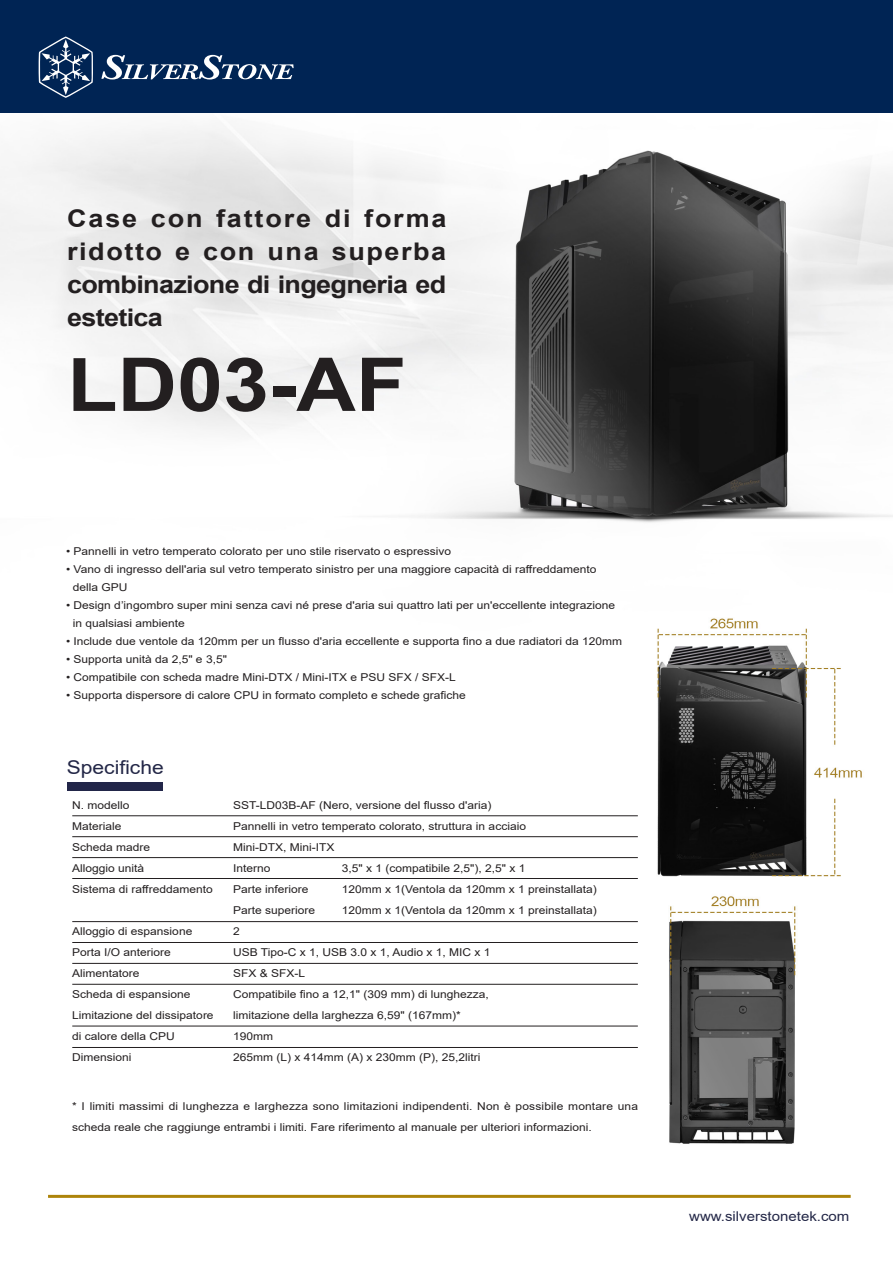
<style>
.page{position:relative;width:893px;height:1263px;background:#fff}
.page>*{position:absolute;margin:0;border:0;box-sizing:border-box;transform-origin:0 0}
.t1{font:700 74.25px "Arial";color:#231f20;scale:1.11 1}
.t2{font:700 24.3px/33px "Arial";letter-spacing:-.025em;color:#231f20;text-align:justify;scale:1.11 1}
.t3{font:18.9px "Arial";color:#232747;scale:1.11 1}
.t4{font:13.5px "Arial";color:#232747;scale:1.11 1}
.t5{font:10.8px/21px "Arial";color:#231f20;scale:1.11 1}
</style>
<div class="page">
<img style="left:0;top:112px;width:893px;height:1083px">
<div style="left:0;top:0;width:893px;height:112px;background:#002454"></div>
<svg style="left:38px;top:36px;width:55px;height:62px"></svg>
<svg style="left:101px;top:55px;width:193px;height:25px"></svg>
<hr style="left:48px;top:1195px;width:803px;height:3px;background:#ad840a">
<div style="left:67px;top:783px;width:95px;height:8px;background:#222649"></div>
<hr style="left:72px;top:815px;width:566px;height:1px;background:#231f20">
<hr style="left:72px;top:857px;width:566px;height:1px;background:#231f20">
<hr style="left:72px;top:836px;width:566px;height:1px;background:#231f20">
<hr style="left:72px;top:878px;width:566px;height:1px;background:#231f20">
<hr style="left:72px;top:921px;width:566px;height:1px;background:#231f20">
<hr style="left:72px;top:963px;width:566px;height:1px;background:#231f20">
<hr style="left:72px;top:1047px;width:566px;height:1px;background:#231f20">
<hr style="left:72px;top:942px;width:566px;height:1px;background:#231f20">
<hr style="left:72px;top:984px;width:566px;height:1px;background:#231f20">
<hr style="left:72px;top:1026px;width:566px;height:1px;background:#231f20">
<p class="t2" style="left:67px;top:203px;width:343px">Case con fattore di forma ridotto e con una superba combinazione di ingegneria ed estetica</p>
<p class="t1" style="left:67px;top:332px;width:307px">LD03-AF</p>
<p class="t5" style="left:66px;top:540px;width:348px">• Pannelli in vetro temperato colorato per uno stile riservato o espressivo</p>
<p class="t5" style="left:66px;top:558px;width:479px">• Vano di ingresso dell'aria sul vetro temperato sinistro per una maggiore capacità di raffreddamento</p>
<p class="t5" style="left:73px;top:576px;width:51px">della GPU</p>
<p class="t5" style="left:66px;top:594px;width:496px">• Design d’ingombro super mini senza cavi né prese d'aria sui quattro lati per un'eccellente integrazione</p>
<p class="t5" style="left:73px;top:612px;width:102px">in qualsiasi ambiente</p>
<p class="t5" style="left:66px;top:630px;width:502px">• Include due ventole da 120mm per un flusso d'aria eccellente e supporta fino a due radiatori da 120mm</p>
<p class="t5" style="left:66px;top:648px;width:146px">• Supporta unità da 2,5" e 3,5"</p>
<p class="t5" style="left:66px;top:666px;width:353px">• Compatibile con scheda madre Mini-DTX / Mini-ITX e PSU SFX / SFX-L</p>
<p class="t5" style="left:66px;top:684px;width:362px">• Supporta dispersore di calore CPU in formato completo e schede grafiche</p>
<p class="t3" style="left:67px;top:754px;width:89px">Specifiche</p>
<p class="t5" style="left:72px;top:795px;width:53px">N. modello</p>
<p class="t5" style="left:72px;top:816px;width:46px">Materiale</p>
<p class="t5" style="left:72px;top:837px;width:72px">Scheda madre</p>
<p class="t5" style="left:72px;top:858px;width:66px">Alloggio unità</p>
<p class="t5" style="left:72px;top:879px;width:128px">Sistema di raffreddamento</p>
<p class="t5" style="left:72px;top:921px;width:110px">Alloggio di espansione</p>
<p class="t5" style="left:72px;top:942px;width:90px">Porta I/O anteriore</p>
<p class="t5" style="left:72px;top:963px;width:62px">Alimentatore</p>
<p class="t5" style="left:72px;top:984px;width:108px">Scheda di espansione</p>
<p class="t5" style="left:72px;top:1005px;width:129px">Limitazione del dissipatore</p>
<p class="t5" style="left:72px;top:1026px;width:94px">di calore della CPU</p>
<p class="t5" style="left:72px;top:1047px;width:55px">Dimensioni</p>
<p class="t5" style="left:233px;top:795px;width:234px">SST-LD03B-AF (Nero, versione del flusso d'aria)</p>
<p class="t5" style="left:233px;top:816px;width:265px">Pannelli in vetro temperato colorato, struttura in acciaio</p>
<p class="t5" style="left:233px;top:837px;width:93px">Mini-DTX, Mini-ITX</p>
<p class="t5" style="left:233px;top:858px;width:35px">Interno</p>
<p class="t5" style="left:233px;top:879px;width:69px">Parte inferiore</p>
<p class="t5" style="left:233px;top:900px;width:75px">Parte superiore</p>
<p class="t5" style="left:233px;top:921px;width:8px">2</p>
<p class="t5" style="left:233px;top:942px;width:233px">USB Tipo-C x 1, USB 3.0 x 1, Audio x 1, MIC x 1</p>
<p class="t5" style="left:233px;top:963px;width:66px">SFX &amp; SFX-L</p>
<p class="t5" style="left:233px;top:984px;width:232px">Compatibile fino a 12,1" (309 mm) di lunghezza,</p>
<p class="t5" style="left:233px;top:1005px;width:207px">limitazione della larghezza 6,59" (167mm)*</p>
<p class="t5" style="left:233px;top:1026px;width:38px">190mm</p>
<p class="t5" style="left:233px;top:1047px;width:224px">265mm (L) x 414mm (A) x 230mm (P), 25,2litri</p>
<p class="t5" style="left:342px;top:857px;width:167px">3,5" x 1 (compatibile 2,5"), 2,5" x 1</p>
<p class="t5" style="left:342px;top:878px;width:231px">120mm x 1(Ventola da 120mm x 1 preinstallata)</p>
<p class="t5" style="left:342px;top:899px;width:231px">120mm x 1(Ventola da 120mm x 1 preinstallata)</p>
<p class="t5" style="left:72px;top:1096px;width:511px">* I limiti massimi di lunghezza e larghezza sono limitazioni indipendenti. Non è possibile montare una scheda reale che raggiunge entrambi i limiti. Fare riferimento al manuale per ulteriori informazioni.</p>
<p class="t4" style="left:689px;top:1207px;width:146px">www.silverstonetek.com</p>
</div>
